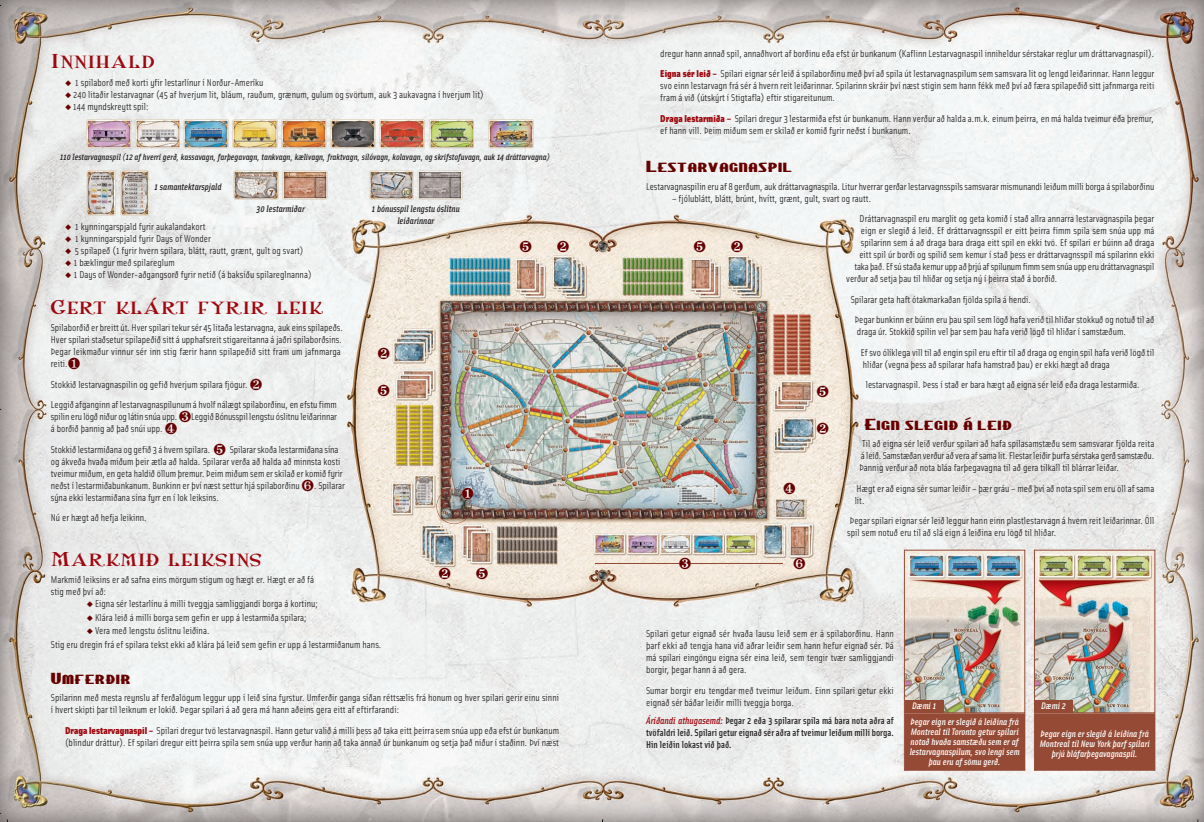
<style>
.page{position:relative;width:1204px;height:822px;background:#fff}
.page>*{position:absolute;margin:0;border:0;box-sizing:border-box;transform-origin:0 0}
.t1{font:17px "Shangri La NF Small Caps";letter-spacing:.035em;color:#9d070d;scale:1.18 1}
.t2{font:13.6px "Chippewa Falls NF";letter-spacing:.035em;color:#600;scale:1.18 1}
.t3{font:10px/12px "Solex";color:#231f20}
.t4{font:500 10px/12px "Solex";color:#231f20;text-align:justify}
.t5{font:10px "Solex";letter-spacing:-.02em;color:#231f20}
.t6{font:italic 500 9.5px/10px "Solex";color:#fff;text-align:center}
.t7{font:italic 500 9.5px/12px "Solex";color:#231f20;text-align:center}
.t8{font:italic 500 9px "Solex";color:#231f20}
.s1{color:#600}
.s2{font-weight:900;color:#9d070d}
.s3{font-style:italic;color:#9d070d}
</style>
<div class="page">
<img style="left:0;top:0;width:1204px;height:822px">
<svg style="left:462px;top:487px;width:11px;height:12px"></svg>
<svg style="left:520px;top:240px;width:12px;height:12px"></svg>
<svg style="left:557px;top:240px;width:12px;height:12px"></svg>
<svg style="left:694px;top:240px;width:12px;height:12px"></svg>
<svg style="left:731px;top:240px;width:12px;height:12px"></svg>
<svg style="left:378px;top:348px;width:12px;height:12px"></svg>
<svg style="left:378px;top:385px;width:12px;height:12px"></svg>
<svg style="left:439px;top:568px;width:11px;height:11px"></svg>
<svg style="left:476px;top:568px;width:12px;height:11px"></svg>
<svg style="left:817px;top:423px;width:12px;height:12px"></svg>
<svg style="left:817px;top:386px;width:12px;height:11px"></svg>
<svg style="left:784px;top:483px;width:11px;height:11px"></svg>
<svg style="left:679px;top:558px;width:12px;height:11px"></svg>
<svg style="left:794px;top:558px;width:11px;height:11px"></svg>
<h1 class="t1" style="left:51px;top:52px;width:89px">Innihald</h1>
<p class="t3" style="left:65px;top:77px;width:200px"><span class="s1">◆</span> 1 spilaborð með korti yfir lestarlínur í Norður-Ameríku</p>
<p class="t3" style="left:65px;top:89px;width:420px"><span class="s1">◆</span> 240 litaðir lestarvagnar (45 af hverjum lit, bláum, rauðum, grænum, gulum og svörtum, auk 3 aukavagna í hverjum lit)</p>
<p class="t3" style="left:65px;top:101px;width:85px"><span class="s1">◆</span> 144 myndskreytt spil:</p>
<p class="t8" style="left:60px;top:154px;width:491px">110 lestarvagnaspil (12 af hverri gerð, kassavagn, farþegavagn, tankvagn, kælivagn, fraktvagn, sílóvagn, kolavagn, og skrifstofuvagn, auk 14 dráttarvagna)</p>
<p class="t7" style="left:155px;top:182px;width:69px">1 samantektarspjald</p>
<p class="t7" style="left:372px;top:204px;width:90px">1 bónusspil lengstu óslitnu leiðarinnar</p>
<p class="t7" style="left:257px;top:204px;width:50px">30 lestarmiðar</p>
<p class="t3" style="left:65px;top:221px;width:142px"><span class="s1">◆</span> 1 kynningarspjald fyrir aukalandakort</p>
<p class="t3" style="left:65px;top:233px;width:147px"><span class="s1">◆</span> 1 kynningarspjald fyrir Days of Wonder</p>
<p class="t3" style="left:65px;top:245px;width:240px"><span class="s1">◆</span> 5 spilapeð (1 fyrir hvern spilara, blátt, rautt, grænt, gult og svart)</p>
<p class="t3" style="left:65px;top:257px;width:111px"><span class="s1">◆</span> 1 bæklingur með spilareglum</p>
<p class="t3" style="left:65px;top:269px;width:248px"><span class="s1">◆</span> 1 Days of Wonder-aðgangsorð fyrir netið (á baksíðu spilareglnanna)</p>
<h1 class="t1" style="left:51px;top:298px;width:232px">Gert klárt fyrir leik</h1>
<p class="t3" style="left:51px;top:323px;width:294px">Spilaborðið er breitt út. Hver spilari tekur sér 45 litaða lestarvagna, auk eins spilapeðs.<br>Hver spilari staðsetur spilapeðið sitt á upphafsreit stigareitanna á jaðri spilaborðsins.<br>Þegar leikmaður vinnur sér inn stig færir hann spilapeðið sitt fram um jafnmarga reiti.<span class="s1">❶</span></p>
<p class="t3" style="left:51px;top:375px;width:288px;line-height:20.5px">Stokkið lestarvagnaspilin og gefið hverjum spilara fjögur. <span class="s1">❷<br></span>Leggið afganginn af lestarvagnaspilunum á hvolf nálægt spilaborðinu, en efstu fimm</p>
<p class="t3" style="left:51px;top:412px;width:288px">spilin eru lögð niður og látin snúa upp. <span class="s1">❸</span>Leggið Bónusspil lengstu óslitnu leiðarinnar á borðið þannig að það snúi upp. <span class="s1">❹</span></p>
<p class="t3" style="left:51px;top:444px;width:296px">Stokkið lestarmiðana og gefið 3 á hvern spilara. <span class="s1">❺</span> Spilarar skoða lestarmiðana sína og ákveða hvaða miðum þeir ætla að halda. Spilarar verða að halda að minnsta kosti tveimur miðum, en geta haldið öllum þremur. Þeim miðum sem er skilað er komið fyrir neðst í lestarmiðabunkanum. Bunkinn er því næst settur hjá spilaborðinu <span class="s1">❻</span>. Spilarar sýna ekki lestarmiðana sína fyrr en í lok leiksins.</p>
<p class="t3" style="left:51px;top:513px;width:98px">Nú er hægt að hefja leikinn.</p>
<h1 class="t1" style="left:51px;top:550px;width:180px">Markmið leiksins</h1>
<p class="t3" style="left:51px;top:575px;width:265px">Markmið leiksins er að safna eins mörgum stigum og hægt er. Hægt er að fá stig með því að:</p>
<p class="t3" style="left:87px;top:599px;width:233px"><span class="s1">◆</span> Eigna sér lestarlínu á milli tveggja samliggjandi borga á kortinu;</p>
<p class="t3" style="left:87px;top:612px;width:222px"><span class="s1">◆</span> Klára leið á milli borga sem gefin er upp á lestarmiða spilara;</p>
<p class="t3" style="left:51px;top:625px;width:332px;line-height:13.4px;text-indent:36px"><span class="s1">◆</span> Vera með lengstu óslitnu leiðina.<br>Stig eru dregin frá ef spilara tekst ekki að klára þá leið sem gefin er upp á lestarmiðanum hans.</p>
<h2 class="t2" style="left:51px;top:671px;width:69px">Umferðir</h2>
<p class="t3" style="left:51px;top:693px;width:510px">Spilarinn með mesta reynslu af ferðalögum leggur upp í leið sína fyrstur. Umferðir ganga síðan réttsælis frá honum og hver spilari gerir einu sinni í hvert skipti þar til leiknum er lokið. Þegar spilari á að gera má hann aðeins gera eitt af eftirfarandi:</p>
<p class="t3" style="left:65px;top:725px;width:496px"><span class="s2">Draga lestarvagnaspil –</span> Spilari dregur tvö lestarvagnaspil. Hann getur valið á milli þess að taka eitt þeirra sem snúa upp eða efst úr bunkanum (blindur dráttur). Ef spilari dregur eitt þeirra spila sem snúa upp verður hann að taka annað úr bunkanum og setja það niður í staðinn. Því næst</p>
<p class="t3" style="left:660px;top:44px;width:496px;line-height:20.5px">dregur hann annað spil, annaðhvort af borðinu eða efst úr bunkanum (Kaflinn Lestarvagnaspil inniheldur sérstakar reglur um dráttarvagnaspil).<br><span class="s2">Eigna sér leið –</span> Spilari eignar sér leið á spilaborðinu með því að spila út lestarvagnaspilum sem samsvara lit og lengd leiðarinnar. Hann leggur</p>
<p class="t3" style="left:660px;top:81px;width:496px">svo einn lestarvagn frá sér á hvern reit leiðarinnar. Spilarinn skráir því næst stigin sem hann fékk með því að færa spilapeðið sitt jafnmarga reiti fram á við (útskýrt í Stigtafla) eftir stigareitunum.</p>
<p class="t3" style="left:660px;top:113px;width:495px"><span class="s2">Draga lestarmiða –</span> Spilari dregur 3 lestarmiða efst úr bunkanum. Hann verður að halda a.m.k. einum þeirra, en má halda tveimur eða þremur, ef hann vill. Þeim miðum sem er skilað er komið fyrir neðst í bunkanum.</p>
<h2 class="t2" style="left:646px;top:159px;width:125px">Lestarvagnaspil</h2>
<p class="t3" style="left:646px;top:181px;width:510px">Lestarvagnaspilin eru af 8 gerðum, auk dráttarvagnaspila. Litur hverrar gerðar lestarvagnsspils samsvarar mismunandi leiðum milli borga á spilaborðinu</p>
<p class="t3" style="left:860px;top:189px;width:296px;line-height:20.5px;text-indent:-187px">– fjólublátt, blátt, brúnt, hvítt, grænt, gult, svart og rautt.<br>Dráttarvagnaspil eru marglit og geta komið í stað allra annarra lestarvagnaspila þegar</p>
<p class="t3" style="left:861px;top:226px;width:295px">eign er slegið á leið. Ef dráttarvagnsspil er eitt þeirra fimm spila sem snúa upp má</p>
<p class="t3" style="left:861px;top:238px;width:295px">spilarinn sem á að draga bara draga eitt spil en ekki tvö. Ef spilari er búinn að draga</p>
<p class="t3" style="left:859px;top:250px;width:296px">eitt spil úr borði og spilið sem kemur í stað þess er dráttarvagnsspil má spilarinn ekki</p>
<p class="t5" style="left:854px;top:263px;width:301px">taka það. Ef sú staða kemur upp að þrjú af spilunum fimm sem snúa upp eru dráttarvagnaspil</p>
<p class="t3" style="left:846px;top:274px;width:213px">verður að setja þau til hliðar og setja ný í þeirra stað á borðið.</p>
<p class="t3" style="left:855px;top:290px;width:301px;line-height:20.5px;text-indent:-4px">Spilarar geta haft ótakmarkaðan fjölda spila á hendi.<br>Þegar bunkinn er búinn eru þau spil sem lögð hafa verið til hliðar stokkuð og notuð til að</p>
<p class="t3" style="left:861px;top:322px;width:295px;line-height:20.5px;text-indent:-4px">draga úr. Stokkið spilin vel þar sem þau hafa verið lögð til hliðar í samstæðum.<br>Ef svo ólíklega vill til að engin spil eru eftir til að draga og engin spil hafa verið lögð til</p>
<p class="t3" style="left:863px;top:355px;width:278px;line-height:20.5px">hliðar (vegna þess að spilarar hafa hamstrað þau) er ekki hægt að draga lestarvagnaspil. Þess í stað er bara hægt að eigna sér leið eða draga lestarmiða.</p>
<h2 class="t2" style="left:865px;top:417px;width:126px">Eign slegið á leið</h2>
<p class="t3" style="left:859px;top:439px;width:296px;text-align:justify">Til að eigna sér leið verður spilari að hafa spilasamstæðu sem samsvarar fjölda reita á leið. Samstæðan verður að vera af sama lit. Flestar leiðir þurfa sérstaka gerð samstæðu.<br>Þannig verður að nota bláa farþegavagna til að gera tilkall til blárrar leiðar.</p>
<p class="t3" style="left:855px;top:484px;width:301px">Hægt er að eigna sér sumar leiðir – þær gráu – með því að nota spil sem eru öll af sama lit.</p>
<p class="t3" style="left:847px;top:516px;width:309px">Þegar spilari eignar sér leið leggur hann einn plastlestarvagn á hvern reit leiðarinnar. Öll spil sem notuð eru til að slá eign á leiðina eru lögð til hliðar.</p>
<p class="t3" style="left:646px;top:629px;width:249px;text-align:justify">Spilari getur eignað sér hvaða lausu leið sem er á spilaborðinu. Hann þarf ekki að tengja hana við aðrar leiðir sem hann hefur eignað sér. Þá má spilari eingöngu eigna sér eina leið, sem tengir tvær samliggjandi borgir, þegar hann á að gera.</p>
<p class="t3" style="left:646px;top:686px;width:249px">Sumar borgir eru tengdar með tveimur leiðum. Einn spilari getur ekki eignað sér báðar leiðir milli tveggja borga.</p>
<p class="t4" style="left:646px;top:715px;width:249px"><span class="s3">Áríðandi athugasemd:</span> Þegar 2 eða 3 spilarar spila má bara nota aðra af tvöfaldri leið. Spilari getur eignað sér aðra af tveimur leiðum milli borga.<br>Hin leiðin lokast við það.</p>
<p class="t6" style="left:912px;top:702px;width:26px">Dæmi 1</p>
<p class="t6" style="left:910px;top:718px;width:112px">Þegar eign er slegið á leiðina frá<br>Montreal til Toronto getur spilari notað hvaða samstæðu sem er af lestarvagnaspilum, svo lengi sem þau eru af sömu gerð.</p>
<p class="t6" style="left:1041px;top:702px;width:26px">Dæmi 2</p>
<p class="t6" style="left:1040px;top:729px;width:112px">Þegar eign er slegið á leiðina frá<br>Montreal til New York þarf spilari þrjú bláfarþegavagnaspil.</p>
</div>
